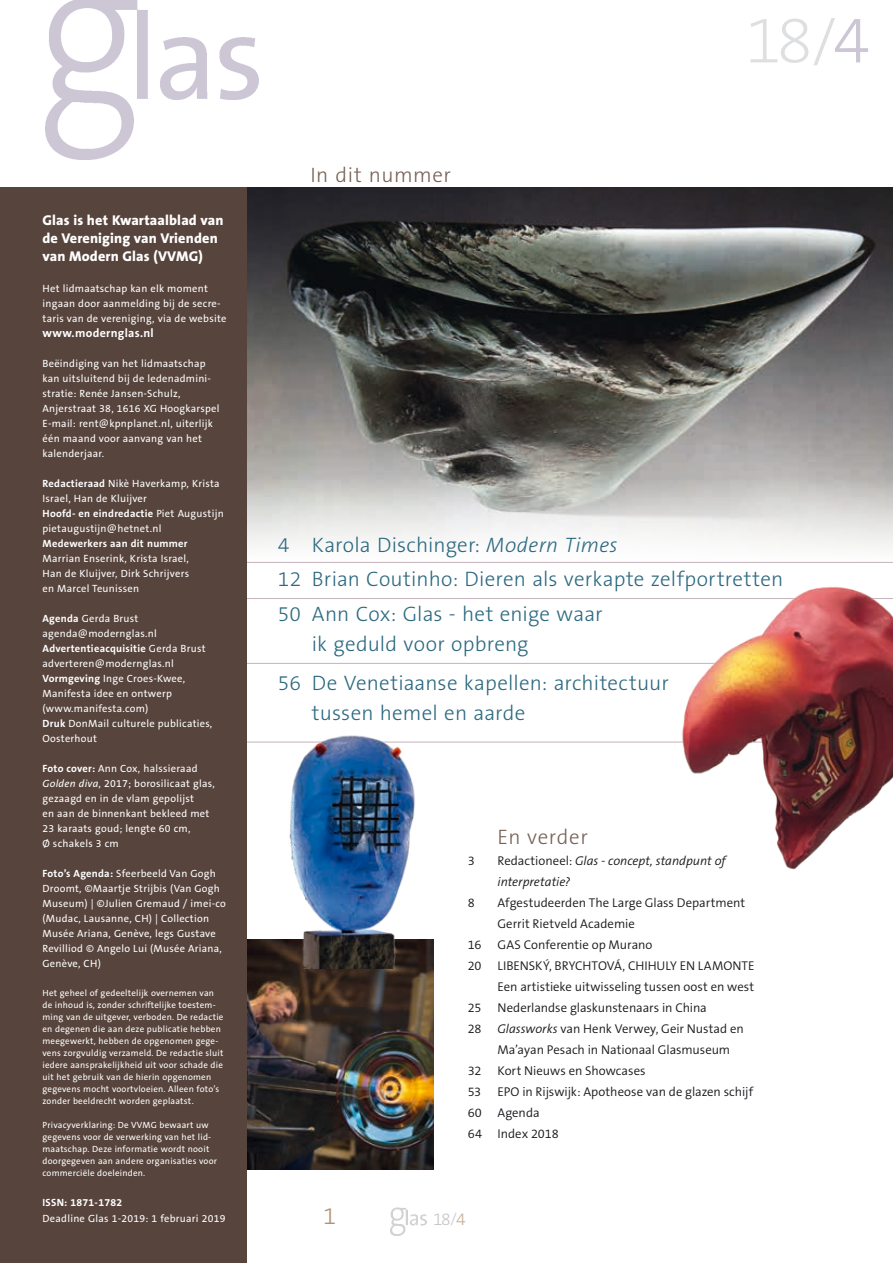
<style>
.page{position:relative;width:893px;height:1263px;background:#fff}
.page>*{position:absolute;margin:0;border:0;box-sizing:border-box;transform-origin:0 0}
.t1{font:200 66.6px "The Sans B2";color:#dedfe0}
.t2{font:300 24px "The Sans B3";color:#b09375}
.t3{font:300 21px/34.5px "The Sans B3";letter-spacing:.01em;color:#2d6980}
.t4{font:300 21px "The Sans B3";letter-spacing:.025em;color:#796157}
.t5{font:300 17.55px "The Sans B3";color:#c6c7c9}
.t6{font:800 14.25px/18px "The Sans B8";letter-spacing:.01em;color:#fff}
.t7{font:300 12.75px/21px "The Sans B4";letter-spacing:-.005em;color:#1a171c}
.t8{font:italic 300 12.75px/21px "The Sans B4";color:#1a171c}
.t9{font:700 12px "The Sans B7";letter-spacing:.025em;color:#fff}
.t10{font:10.5px/15px "The Sans B5 Plain";letter-spacing:.025em;color:#fff}
.t11{font:700 10.5px "The Sans B7";letter-spacing:.025em;color:#fff}
.t12{font:9px/12px "The Sans B5 Plain";letter-spacing:.025em;color:#fff}
.s1{font-family:"The Sans B7";font-weight:700}
.s2{font-family:"The Sans B5 Plain";font-weight:400}
.s3{font-style:italic}
.s4{font-family:"The Sans B4";font-weight:300;font-size:51.6px}
.s5{font-family:"The Sans B3";font-weight:300;color:#ccc6d5}
.s6{font-style:normal}
.s7{font-family:"The Sans B4";font-size:13.35px}
.s8{color:#c7b19b}
</style>
<div class="page">
<img style="left:390px;top:1207px;width:37px;height:28px">
<hr style="left:247px;top:742px;width:646px;height:1px;background:#c5b2bc">
<img style="left:247px;top:940px;width:187px;height:229px">
<hr style="left:247px;top:663px;width:646px;height:1px;background:#c5b2bc">
<img style="left:247px;top:187px;width:646px;height:361px">
<hr style="left:247px;top:562px;width:646px;height:1px;background:#c5b2bc">
<hr style="left:247px;top:598px;width:646px;height:1px;background:#c5b2bc">
<img style="left:46px;top:0;width:213px;height:160px">
<div style="left:0;top:187px;width:247px;height:1076px;background:#57443d"></div>
<img style="left:675px;top:587px;width:218px;height:283px">
<img style="left:279px;top:735px;width:143px;height:234px">
<h3 class="t6" style="left:43px;top:212px;width:183px">Glas is het Kwartaalblad van de Vereniging van Vrienden van Modern Glas (VVMG)</h3>
<p class="t10" style="left:43px;top:282px;width:186px">Het lidmaatschap kan elk moment ingaan door aanmelding bij de secre&shy;taris van de vereniging, via de website</p>
<p class="t9" style="left:43px;top:327px;width:113px">www.modernglas.nl</p>
<p class="t10" style="left:43px;top:357px;width:179px">Beëindiging van het lidmaatschap kan uitsluitend bij de ledenadmini&shy;stratie: Renée Jansen-Schulz,<br>Anjerstraat 38, 1616 XG Hoogkarspel<br>E-mail: rent@kpnplanet.nl, uiterlijk één maand voor aanvang van het kalenderjaar.</p>
<p class="t10" style="left:43px;top:477px;width:179px"><span class="s1">Redactieraad</span> Nikè Haverkamp, Krista<br>Israel, Han de Kluijver</p>
<p class="t11" style="left:43px;top:508px;width:183px">Hoofd- en eindredactie <span class="s2">Piet Augustijn</span></p>
<p class="t10" style="left:43px;top:522px;width:120px">pietaugustijn@hetnet.nl</p>
<p class="t11" style="left:43px;top:538px;width:147px">Medewerkers aan dit nummer</p>
<p class="t10" style="left:43px;top:552px;width:148px;text-align:justify">Marrian Enserink, Krista Israel, Han de Kluijver, Dirk Schrijvers en Marcel Teunissen</p>
<p class="t10" style="left:43px;top:612px;width:116px"><span class="s1">Agenda</span> Gerda Brust agenda@modernglas.nl</p>
<p class="t11" style="left:43px;top:643px;width:165px">Advertentieacquisitie <span class="s2">Gerda Brust</span></p>
<p class="t10" style="left:43px;top:657px;width:171px">adverteren@modernglas.nl<br><span class="s1">Vormgeving</span> Inge Croes-Kwee,<br>Manifesta idee en ontwerp (www.manifesta.com)<br><span class="s1">Druk</span> DonMail culturele publicaties,<br>Oosterhout</p>
<p class="t10" style="left:43px;top:762px;width:174px"><span class="s1">Foto cover:</span> Ann Cox, halssieraad<br><span class="s3">Golden diva</span>, 2017; borosilicaat glas, gezaagd en in de vlam gepolijst<br>en aan de binnenkant bekleed met<br>23 karaats goud; lengte 60 cm,<br>Ø schakels 3 cm</p>
<p class="t10" style="left:43px;top:867px;width:185px"><span class="s1">Foto’s Agenda:</span> Sfeerbeeld Van Gogh<br>Droomt, ©Maartje Strijbis (Van Gogh<br>Museum) | ©Julien Gremaud / imei-co (Mudac, Lausanne, CH) | Collection<br>Musée Ariana, Genève, legs Gustave<br>Revilliod © Angelo Lui (Musée Ariana,<br>Genève, CH)</p>
<p class="t12" style="left:43px;top:987px;width:182px">Het geheel of gedeeltelijk overnemen van de inhoud is, zonder schriftelijke toestem&shy;ming van de uitgever, verboden. De redactie en degenen die aan deze publicatie hebben meegewerkt, hebben de opgenomen gege&shy;vens zorgvuldig verzameld. De redactie sluit iedere aansprakelijkheid uit voor schade die uit het gebruik van de hierin opgenomen gegevens mocht voortvloeien. Alleen foto’s zonder beeldrecht worden geplaatst.</p>
<p class="t12" style="left:43px;top:1119px;width:176px">Privacyverklaring: De VVMG bewaart uw gegevens voor de verwerking van het lid&shy;maatschap. Deze informatie wordt nooit doorgegeven aan andere organisaties voor commerciële doeleinden.</p>
<p class="t11" style="left:43px;top:1197px;width:81px">ISSN: 1871-1782</p>
<p class="t10" style="left:43px;top:1212px;width:185px">Deadline Glas 1-2019: 1 februari 2019</p>
<h3 class="t4" style="left:310px;top:164px;width:142px">In dit nummer</h3>
<h1 class="t1" style="left:745px;top:6px;width:126px">18<span class="s4">/</span><span class="s5">4</span></h1>
<h3 class="t3" style="left:278px;top:528px;width:507px">4 Karola Dischinger: <span class="s3">Modern Times<br></span>12 Brian Coutinho: Dieren als verkapte zelfportretten<br>50 Ann Cox: Glas - het enige waar</h3>
<h3 class="t3" style="left:278px;top:625px;width:392px;line-height:39px;text-indent:34px">ik geduld voor opbreng<br>56 De Venetiaanse kapellen: architectuur</h3>
<h3 class="t3" style="left:312px;top:696px;width:215px">tussen hemel en aarde</h3>
<h3 class="t4" style="left:497px;top:826px;width:92px">En verder</h3>
<p class="t7" style="left:468px;top:851px;width:9px">3</p>
<p class="t8" style="left:497px;top:851px;width:230px"><span class="s6">Redactioneel:</span> Glas - concept, standpunt of interpretatie?</p>
<p class="t7" style="left:468px;top:893px;width:9px">8</p>
<p class="t7" style="left:497px;top:893px;width:249px">Afgestudeerden The Large Glass Department<br>Gerrit Rietveld Academie</p>
<p class="t7" style="left:468px;top:935px;width:15px">16</p>
<p class="t7" style="left:497px;top:935px;width:156px">GAS Conferentie op Murano</p>
<p class="t7" style="left:468px;top:956px;width:288px">20 LIBENSKÝ, BRYCHTOVÁ, CHIHULY EN LAMONTE</p>
<p class="t7" style="left:497px;top:977px;width:258px">Een artistieke uitwisseling tussen oost en west</p>
<p class="t7" style="left:468px;top:998px;width:15px">25</p>
<p class="t7" style="left:497px;top:998px;width:211px">Nederlandse glaskunstenaars in China</p>
<p class="t7" style="left:468px;top:1019px;width:277px">28 <span class="s3">Glassworks</span> van Henk Verwey, Geir Nustad en</p>
<p class="t7" style="left:497px;top:1040px;width:234px">Ma’ayan Pesach in Nationaal Glasmuseum</p>
<p class="t7" style="left:468px;top:1061px;width:15px">32</p>
<p class="t7" style="left:497px;top:1061px;width:150px">Kort Nieuws en Showcases</p>
<p class="t7" style="left:468px;top:1082px;width:15px">53</p>
<p class="t7" style="left:468px;top:1082px;width:287px;text-indent:30px">EPO in Rijswijk: Apotheose van de glazen schijf<br>60 Agenda<br>64 Index 2018</p>
<h2 class="t2" style="left:323px;top:1204px;width:15px">1</h2>
<h3 class="t5" style="left:433px;top:1210px;width:34px">18<span class="s7">/</span><span class="s8">4</span></h3>
</div>
